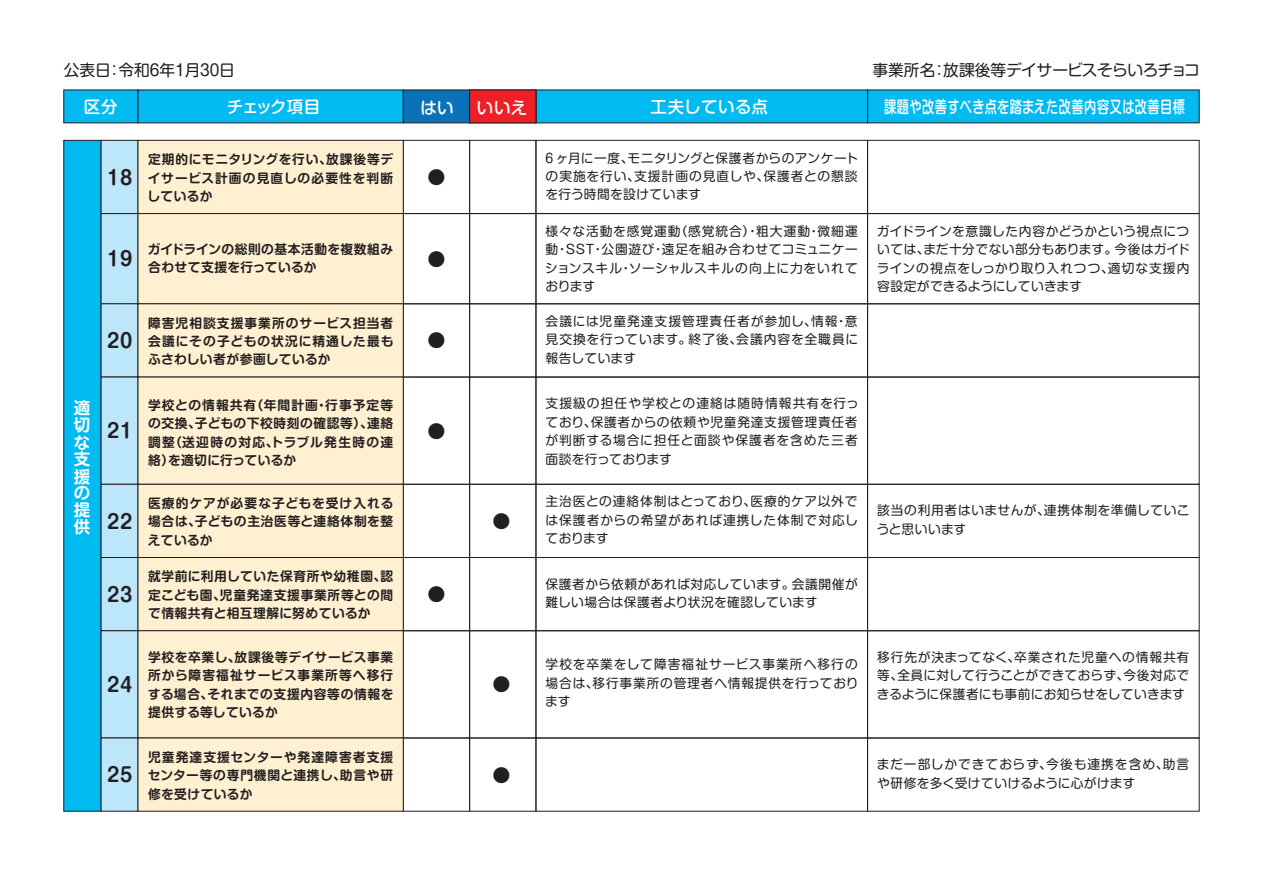
<style>
.page{position:relative;width:1263px;height:893px;background:#fff}
.page>*{position:absolute;margin:0;border:0;box-sizing:border-box;transform-origin:0 0}
.t1{font:700 19.5px "Shin M Go Pro De";letter-spacing:.04em;color:#231f20}
.t2{font:700 18px "Shin M Go Pro De";color:#231f20}
.t3{font:500 16.5px "Shin M Go Pro";letter-spacing:.03em;color:#fff;scale:.74 1}
.t4{font:500 16.5px "Shin M Go Pro";letter-spacing:.03em;color:#fff}
.t5{font:700 16.5px/17px "Shin M Go Pro De";color:#fff;text-align:justify}
.t6{font:15.75px "Shin M Go Pro";letter-spacing:-.03em;color:#231f20}
.t7{font:15.75px "Shin M Go Pro";letter-spacing:-.01em;color:#231f20}
.t8{font:12.75px/18.5px "Shin M Go Pro";letter-spacing:.045em;color:#231f20;text-align:justify}
.t9{font:700 12.75px/18.5px "Shin M Go Pro De";letter-spacing:.045em;color:#231f20;text-align:justify}
.t10{font:12.75px "Shin M Go Pro";letter-spacing:.01em;color:#231f20}
.t11{font:12.75px "Shin M Go Pro";letter-spacing:.02em;color:#231f20}
</style>
<div class="page">
<div style="left:403px;top:630px;width:67px;height:108px;border:1px solid #231f20"></div>
<div style="left:469px;top:630px;width:67px;height:108px;border:1px solid #231f20"></div>
<div style="left:536px;top:630px;width:332px;height:108px;border:1px solid #231f20"></div>
<div style="left:867px;top:630px;width:332px;height:108px;border:1px solid #231f20"></div>
<div style="left:403px;top:140px;width:67px;height:74px;border:1px solid #231f20"></div>
<div style="left:469px;top:140px;width:67px;height:74px;border:1px solid #231f20"></div>
<div style="left:536px;top:140px;width:332px;height:74px;border:1px solid #231f20"></div>
<div style="left:867px;top:140px;width:332px;height:74px;border:1px solid #231f20"></div>
<div style="left:403px;top:213px;width:67px;height:91px;border:1px solid #231f20"></div>
<div style="left:469px;top:213px;width:67px;height:91px;border:1px solid #231f20"></div>
<div style="left:536px;top:213px;width:332px;height:91px;border:1px solid #231f20"></div>
<div style="left:867px;top:213px;width:332px;height:91px;border:1px solid #231f20"></div>
<div style="left:403px;top:303px;width:67px;height:74px;border:1px solid #231f20"></div>
<div style="left:469px;top:303px;width:67px;height:74px;border:1px solid #231f20"></div>
<div style="left:536px;top:303px;width:332px;height:74px;border:1px solid #231f20"></div>
<div style="left:867px;top:303px;width:332px;height:74px;border:1px solid #231f20"></div>
<div style="left:403px;top:377px;width:67px;height:108px;border:1px solid #231f20"></div>
<div style="left:469px;top:377px;width:67px;height:108px;border:1px solid #231f20"></div>
<div style="left:536px;top:377px;width:332px;height:108px;border:1px solid #231f20"></div>
<div style="left:867px;top:377px;width:332px;height:108px;border:1px solid #231f20"></div>
<div style="left:403px;top:484px;width:67px;height:74px;border:1px solid #231f20"></div>
<div style="left:469px;top:484px;width:67px;height:74px;border:1px solid #231f20"></div>
<div style="left:536px;top:484px;width:332px;height:74px;border:1px solid #231f20"></div>
<div style="left:867px;top:484px;width:332px;height:74px;border:1px solid #231f20"></div>
<div style="left:403px;top:557px;width:67px;height:74px;border:1px solid #231f20"></div>
<div style="left:469px;top:557px;width:67px;height:74px;border:1px solid #231f20"></div>
<div style="left:536px;top:557px;width:332px;height:74px;border:1px solid #231f20"></div>
<div style="left:867px;top:557px;width:332px;height:74px;border:1px solid #231f20"></div>
<div style="left:403px;top:738px;width:67px;height:74px;border:1px solid #231f20"></div>
<div style="left:469px;top:738px;width:67px;height:74px;border:1px solid #231f20"></div>
<div style="left:536px;top:738px;width:332px;height:74px;border:1px solid #231f20"></div>
<div style="left:867px;top:738px;width:332px;height:74px;border:1px solid #231f20"></div>
<div style="left:101px;top:140px;width:37px;height:74px;background:#bce6fa;border:1px solid #231f20"></div>
<div style="left:138px;top:140px;width:266px;height:74px;background:#fef0d0;border:1px solid #231f20"></div>
<div style="left:101px;top:213px;width:37px;height:91px;background:#bce6fa;border:1px solid #231f20"></div>
<div style="left:138px;top:213px;width:266px;height:91px;background:#fef0d0;border:1px solid #231f20"></div>
<div style="left:101px;top:303px;width:37px;height:74px;background:#bce6fa;border:1px solid #231f20"></div>
<div style="left:138px;top:303px;width:266px;height:74px;background:#fef0d0;border:1px solid #231f20"></div>
<div style="left:101px;top:377px;width:37px;height:108px;background:#bce6fa;border:1px solid #231f20"></div>
<div style="left:138px;top:377px;width:266px;height:108px;background:#fef0d0"></div>
<div style="left:101px;top:484px;width:37px;height:74px;background:#bce6fa;border:1px solid #231f20"></div>
<div style="left:138px;top:484px;width:266px;height:74px;background:#fef0d0;border:1px solid #231f20"></div>
<div style="left:101px;top:557px;width:37px;height:74px;background:#bce6fa;border:1px solid #231f20"></div>
<div style="left:138px;top:557px;width:266px;height:74px;background:#fef0d0;border:1px solid #231f20"></div>
<div style="left:101px;top:630px;width:37px;height:108px;background:#bce6fa;border:1px solid #231f20"></div>
<div style="left:138px;top:630px;width:266px;height:108px;background:#fef0d0;border:1px solid #231f20"></div>
<div style="left:101px;top:738px;width:37px;height:74px;background:#bce6fa;border:1px solid #231f20"></div>
<div style="left:138px;top:738px;width:266px;height:74px;background:#fef0d0"></div>
<div style="left:63px;top:140px;width:38px;height:672px;background:linear-gradient(to right,#00baf1,#00baf1)"></div>
<div style="left:63px;top:90px;width:75px;height:33px;background:#00baf1"></div>
<div style="left:867px;top:90px;width:332px;height:33px;background:#00baf1"></div>
<div style="left:536px;top:90px;width:332px;height:33px;background:#00baf1"></div>
<div style="left:138px;top:90px;width:266px;height:33px;background:#00baf1"></div>
<div style="left:403px;top:90px;width:67px;height:33px;background:#0b72ba;border:1px solid #231f20"></div>
<div style="left:469px;top:90px;width:67px;height:33px;background:#ee2026"></div>
<p class="t7" style="left:64px;top:57px;width:172px">公表日：令和6年1月30日</p>
<p class="t6" style="left:872px;top:57px;width:329px">事業所名：放課後等デイサービスそらいろチョコ</p>
<p class="t4" style="left:84px;top:93px;width:35px">区分</p>
<p class="t4" style="left:227px;top:93px;width:95px">チェック項目</p>
<p class="t4" style="left:420px;top:94px;width:35px">はい</p>
<p class="t4" style="left:477px;top:94px;width:52px">いいえ</p>
<p class="t4" style="left:650px;top:93px;width:119px">工夫している点</p>
<p class="t3" style="left:884px;top:93px;width:408px">課題や改善すべき点を踏まえた改善内容又は改善目標</p>
<p class="t5" style="left:74px;top:397px;width:18px">適切な支援の提供</p>
<h1 class="t1" style="left:107px;top:161px;width:27px">18</h1>
<p class="t9" style="left:148px;top:148px;width:247px">定期的にモニタリングを行い、放課後等デイサービス計画の見直しの必要性を判断しているか</p>
<h1 class="t1" style="left:107px;top:243px;width:27px">19</h1>
<p class="t9" style="left:148px;top:238px;width:247px">ガイドラインの総則の基本活動を複数組み合わせて支援を行っているか</p>
<h1 class="t1" style="left:107px;top:325px;width:27px">20</h1>
<h1 class="t1" style="left:107px;top:415px;width:27px">21</h1>
<h1 class="t1" style="left:107px;top:505px;width:27px">22</h1>
<h1 class="t1" style="left:107px;top:579px;width:27px">23</h1>
<h1 class="t1" style="left:107px;top:669px;width:27px">24</h1>
<h1 class="t1" style="left:107px;top:759px;width:27px">25</h1>
<p class="t9" style="left:148px;top:312px;width:247px">障害児相談支援事業所のサービス担当者会議にその子どもの状況に精通した最もふさわしい者が参画しているか</p>
<p class="t9" style="left:148px;top:394px;width:247px">学校との情報共有（年間計画・行事予定等の交換、子どもの下校時刻の確認等）、連絡調整（送迎時の対応、トラブル発生時の連絡）を適切に行っているか</p>
<p class="t9" style="left:148px;top:492px;width:247px">医療的ケアが必要な子どもを受け入れる場合は、子どもの主治医等と連絡体制を整えているか</p>
<p class="t9" style="left:148px;top:566px;width:247px">就学前に利用していた保育所や幼稚園、認定こども園、児童発達支援事業所等との間で情報共有と相互理解に努めているか</p>
<p class="t9" style="left:148px;top:646px;width:247px">学校を卒業し、放課後等デイサービス事業所から障害福祉サービス事業所等へ移行する場合、それまでの支援内容等の情報を提供する等しているか</p>
<p class="t9" style="left:148px;top:746px;width:247px">児童発達支援センターや発達障害者支援センター等の専門機関と連携し、助言や研修を受けているか</p>
<h2 class="t2" style="left:427px;top:162px;width:19px">●</h2>
<h2 class="t2" style="left:427px;top:244px;width:19px">●</h2>
<h2 class="t2" style="left:427px;top:326px;width:19px">●</h2>
<h2 class="t2" style="left:427px;top:416px;width:19px">●</h2>
<p class="t8" style="left:545px;top:147px;width:314px">6 ヶ月に一度、モニタリングと保護者からのアンケートの実施を行い、支援計画の見直しや、保護者との懇談を行う時間を設けています</p>
<p class="t8" style="left:545px;top:220px;width:314px">様々な活動を感覚運動（感覚統合）・粗大運動・微細運動・SST・公園遊び・遠足を組み合わせてコミュニケーションスキル・ソーシャルスキルの向上に力をいれております</p>
<p class="t8" style="left:546px;top:310px;width:314px">会議には児童発達支援管理責任者が参加し、情報・意見交換を行っています。終了後、会議内容を全職員に報告しています</p>
<p class="t8" style="left:545px;top:393px;width:315px">支援級の担任や学校との連絡は随時情報共有を行っており、保護者からの依頼や児童発達支援管理責任者が判断する場合に担任と面談や保護者を含めた三者面談を行っております</p>
<p class="t8" style="left:877px;top:220px;width:315px">ガイドラインを意識した内容かどうかという視点については、まだ十分でない部分もあります。今後はガイドラインの視点をしっかり取り入れつつ、適切な支援内容設定ができるようにしていきます</p>
<p class="t8" style="left:546px;top:491px;width:314px">主治医との連絡体制はとっており、医療的ケア以外では保護者からの希望があれば連携した体制で対応しております</p>
<h2 class="t2" style="left:493px;top:506px;width:19px">●</h2>
<p class="t8" style="left:877px;top:500px;width:314px">該当の利用者はいませんが、連携体制を準備していこうと思いいます</p>
<p class="t8" style="left:546px;top:573px;width:314px">保護者から依頼があれば対応しています。会議開催が</p>
<h2 class="t2" style="left:427px;top:580px;width:19px">●</h2>
<p class="t11" style="left:546px;top:592px;width:273px">難しい場合は保護者より状況を確認しています</p>
<h2 class="t2" style="left:493px;top:670px;width:19px">●</h2>
<p class="t8" style="left:545px;top:654px;width:315px">学校を卒業をして障害福祉サービス事業所へ移行の場合は、移行事業所の管理者へ情報提供を行っております</p>
<p class="t8" style="left:877px;top:646px;width:314px">移行先が決まってなく、卒業された児童への情報共有等、全員に対して行うことができておらず、今後対応で</p>
<p class="t10" style="left:877px;top:684px;width:310px">きるように保護者にも事前にお知らせをしていきます</p>
<h2 class="t2" style="left:493px;top:760px;width:19px">●</h2>
<p class="t8" style="left:877px;top:754px;width:314px">まだ一部しかできておらず、今後も連携を含め、助言や研修を多く受けていけるように心がけます</p>
</div>
